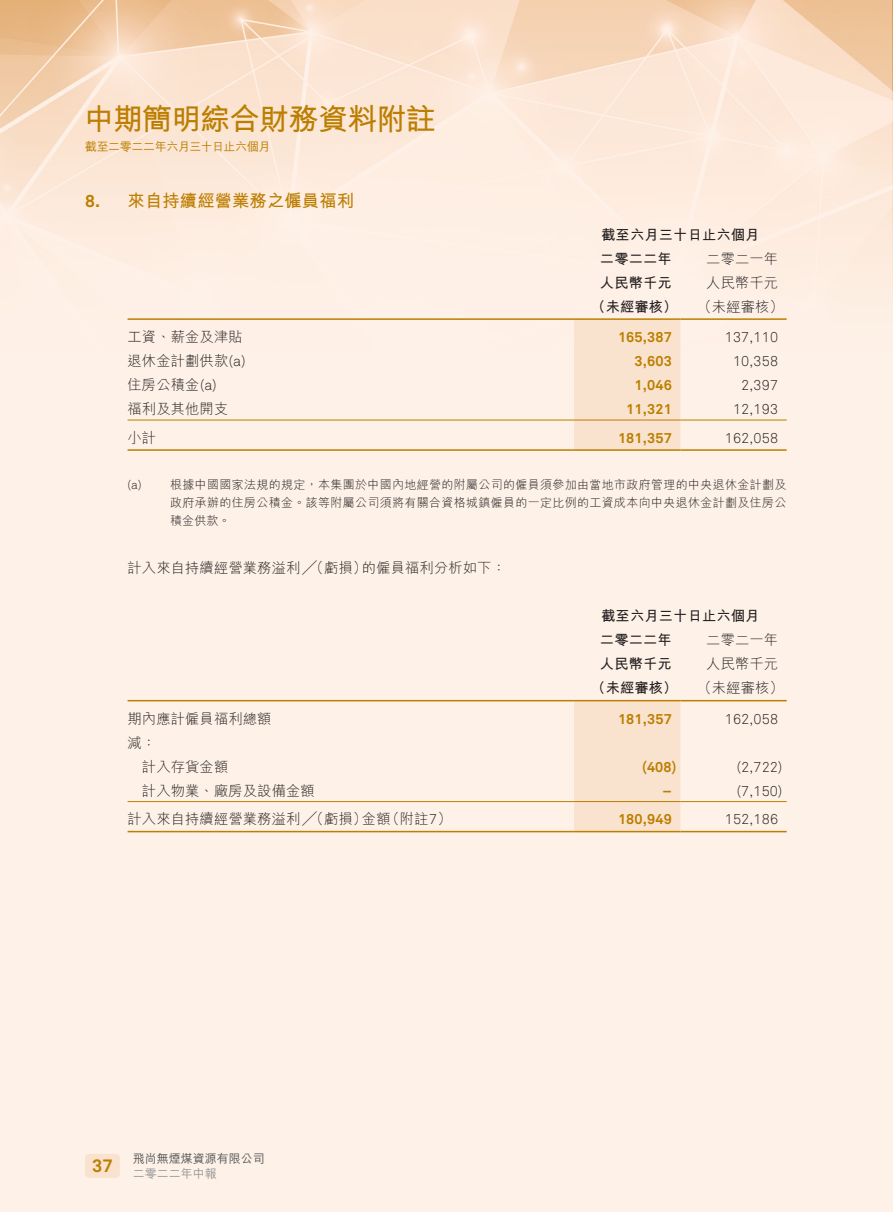
<style>
.page{position:relative;width:893px;height:1212px;background:#fef1e7}
.page>*{position:absolute;margin:0;border:0;box-sizing:border-box;transform-origin:0 0}
.t1{font:700 30px "M Hei HK";letter-spacing:-.02em;color:#bc7e00}
.t2{font:700 18px "Akkurat Pro";color:#bc7e00}
.t3{font:700 17.25px "M Hei HK";letter-spacing:.01em;color:#bc7e00}
.t4{font:700 17.25px "Akkurat Pro";color:#bc7e00}
.t5{font:300 14.25px/24px "M Hei HK";letter-spacing:.01em;color:#231f20}
.t6{font:14.25px "Akkurat Light Pro";letter-spacing:.01em;color:#231f20}
.t7{font:700 14.25px "M Hei HK";letter-spacing:.01em;color:#231f20}
.t8{font:700 14.25px "Akkurat Pro";letter-spacing:.01em;color:#bc7e00}
.t9{font:300 12px/18px "M Hei HK";letter-spacing:.03em;color:#231f20}
.t10{font:500 12px "M Hei HK";letter-spacing:-.035em;color:#bc7e00}
.t11{font:500 12px "M Hei HK";color:#57585a}
.t12{font:500 12px "M Hei HK";color:#939598}
.t13{font:12px "Akkurat Light Pro";color:#231f20}
.s1{font-family:"Akkurat Light Pro";font-weight:400}
</style>
<div class="page">
<img style="left:0;top:0;width:893px;height:352px">
<div style="left:85px;top:1154px;width:35px;height:24px;background:#f9e3ce;border-radius:4px"></div>
<div style="left:574px;top:320px;width:106px;height:129px;background:#f9e3ce"></div>
<hr style="left:128px;top:318px;width:446px;height:2px;background:#bc7e00">
<hr style="left:574px;top:318px;width:106px;height:2px;background:#bc7e00">
<hr style="left:680px;top:318px;width:107px;height:2px;background:#bc7e00">
<hr style="left:128px;top:420px;width:446px;height:1px;background:#bc7e00">
<hr style="left:574px;top:420px;width:106px;height:1px;background:#bc7e00">
<hr style="left:680px;top:420px;width:107px;height:1px;background:#bc7e00">
<hr style="left:128px;top:449px;width:446px;height:2px;background:#bc7e00">
<hr style="left:574px;top:449px;width:106px;height:2px;background:#bc7e00">
<hr style="left:680px;top:449px;width:107px;height:2px;background:#bc7e00">
<div style="left:574px;top:701px;width:106px;height:130px;background:#f9e3ce"></div>
<hr style="left:128px;top:700px;width:446px;height:1px;background:#bc7e00">
<hr style="left:574px;top:700px;width:106px;height:1px;background:#bc7e00">
<hr style="left:680px;top:700px;width:107px;height:1px;background:#bc7e00">
<hr style="left:128px;top:801px;width:446px;height:1px;background:#bc7e00">
<hr style="left:574px;top:801px;width:106px;height:1px;background:#bc7e00">
<hr style="left:680px;top:801px;width:107px;height:1px;background:#bc7e00">
<hr style="left:128px;top:831px;width:446px;height:1px;background:#bc7e00">
<hr style="left:574px;top:831px;width:106px;height:1px;background:#bc7e00">
<hr style="left:680px;top:831px;width:107px;height:1px;background:#bc7e00">
<h1 class="t1" style="left:84px;top:97px;width:353px">中期簡明綜合財務資料附註</h1>
<p class="t10" style="left:85px;top:138px;width:187px">截至二零二二年六月三十日止六個月</p>
<p class="t4" style="left:85px;top:190px;width:17px">8.</p>
<p class="t3" style="left:128px;top:188px;width:228px">來自持續經營業務之僱員福利</p>
<p class="t7" style="left:601px;top:224px;width:160px">截至六月三十日止六個月</p>
<p class="t5" style="left:706px;top:246px;width:73px">二零二一年</p>
<p class="t7" style="left:600px;top:248px;width:73px">二零二二年</p>
<p class="t7" style="left:600px;top:272px;width:73px">人民幣千元</p>
<p class="t5" style="left:706px;top:270px;width:73px">人民幣千元</p>
<p class="t7" style="left:591px;top:296px;width:88px">（未經審核）</p>
<p class="t5" style="left:697px;top:294px;width:88px">（未經審核(</p>
<p class="t5" style="left:128px;top:325px;width:117px">工資、薪金及津貼</p>
<p class="t8" style="left:618px;top:328px;width:55px">165,387</p>
<p class="t6" style="left:725px;top:329px;width:55px">137,110</p>
<p class="t5" style="left:128px;top:349px;width:119px">退休金計劃供款 <span class="s1">(a(</span></p>
<p class="t8" style="left:635px;top:352px;width:39px">3,603</p>
<p class="t6" style="left:733px;top:353px;width:47px">10,358</p>
<p class="t5" style="left:128px;top:373px;width:91px">住房公積金 <span class="s1">(a(</span></p>
<p class="t8" style="left:635px;top:376px;width:39px">1,046</p>
<p class="t6" style="left:741px;top:377px;width:38px">2,397</p>
<p class="t5" style="left:128px;top:397px;width:102px">福利及其他開支</p>
<p class="t8" style="left:626px;top:400px;width:47px">11,321</p>
<p class="t6" style="left:733px;top:401px;width:47px">12,193</p>
<p class="t5" style="left:128px;top:425px;width:30px">小計</p>
<p class="t8" style="left:618px;top:429px;width:55px">181,357</p>
<p class="t6" style="left:725px;top:429px;width:55px">162,058</p>
<p class="t13" style="left:128px;top:478px;width:15px">a( )</p>
<p class="t9" style="left:170px;top:476px;width:618px">根據中國國家法規的規定，本集團於中國內地經營的附屬公司的僱員須參加由當地市政府管理的中央退休金計劃及</p>
<p class="t9" style="left:170px;top:494px;width:618px">政府承辦的住房公積金。該等附屬公司須將有關合資格城鎮僱員的一定比例的工資成本向中央退休金計劃及住房公積金供款。</p>
<p class="t5" style="left:362px;top:556px;width:145px">的僱員福利分析如下：</p>
<p class="t5" style="left:128px;top:556px;width:241px">計入來自持續經營業務溢利╱（虧損）</p>
<p class="t7" style="left:601px;top:606px;width:160px">截至六月三十日止六個月</p>
<p class="t5" style="left:706px;top:628px;width:73px">二零二一年</p>
<p class="t7" style="left:600px;top:630px;width:73px">二零二二年</p>
<p class="t7" style="left:600px;top:654px;width:73px">人民幣千元</p>
<p class="t5" style="left:706px;top:652px;width:73px">人民幣千元</p>
<p class="t7" style="left:591px;top:678px;width:88px">（未經審核）</p>
<p class="t5" style="left:697px;top:676px;width:88px">（未經審核(</p>
<p class="t5" style="left:128px;top:706px;width:145px">期內應計僱員福利總額減：</p>
<p class="t8" style="left:618px;top:710px;width:55px">181,357</p>
<p class="t6" style="left:725px;top:710px;width:55px">162,058</p>
<p class="t5" style="left:142px;top:754px;width:88px">計入存貨金額</p>
<p class="t8" style="left:642px;top:758px;width:36px">)408(</p>
<p class="t6" style="left:737px;top:758px;width:47px">)2,722(</p>
<p class="t5" style="left:142px;top:778px;width:174px">計入物業、廠房及設備金額</p>
<p class="t8" style="left:662px;top:782px;width:11px">–</p>
<p class="t6" style="left:737px;top:782px;width:47px">)7,150(</p>
<p class="t5" style="left:128px;top:807px;width:241px">計入來自持續經營業務溢利╱（虧損）</p>
<p class="t5" style="left:385px;top:807px;width:68px">（附註 (<span class="s1">7</span></p>
<p class="t5" style="left:362px;top:807px;width:30px">金額</p>
<p class="t8" style="left:618px;top:810px;width:55px">180,949</p>
<p class="t6" style="left:725px;top:811px;width:55px">152,186</p>
<p class="t2" style="left:92px;top:1155px;width:22px">37</p>
<p class="t11" style="left:133px;top:1149px;width:134px">飛尚無煙煤資源有限公司</p>
<p class="t12" style="left:133px;top:1164px;width:86px">二零二二年中報</p>
</div>
